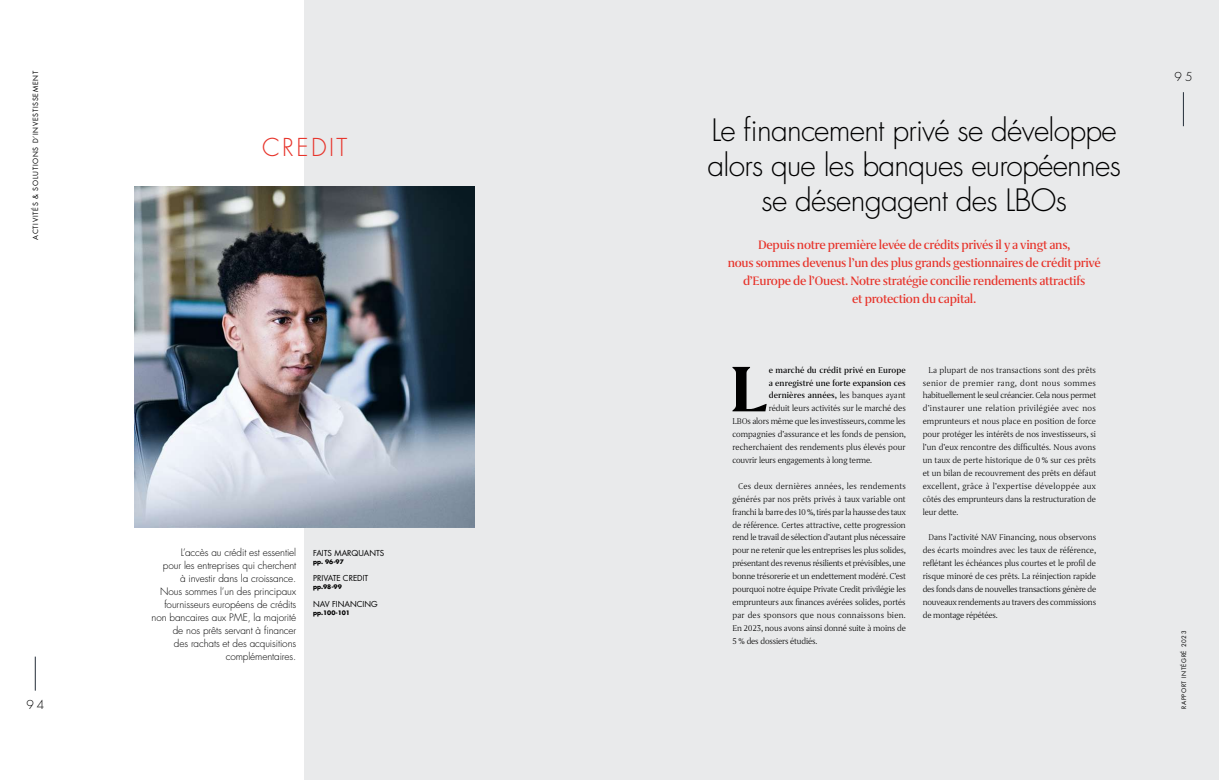
<style>
.page{position:relative;width:1219px;height:780px;background:#fff}
.page>*{position:absolute;margin:0;border:0;box-sizing:border-box;transform-origin:0 0}
.t1{font:700 74px "Grifo S";color:#000}
.t2{font:300 30px/35px "Futura LT Pro";letter-spacing:-.025em;color:#000;text-align:center}
.t3{font:300 24px "Futura LT Pro";letter-spacing:.1em;color:#e7332a}
.t4{font:500 14px/18px "Grifo S";letter-spacing:-.02em;color:#e7332a;text-align:center}
.t5{font:300 12px "Futura LT Pro";color:#000}
.t6{font:300 10px/13px "Futura LT Pro";letter-spacing:-.01em;color:#000;text-align:right}
.t7{font:300 9.5px/12.9px "Grifo S";letter-spacing:-.01em;color:#000;text-align:justify}
.t8{font:500 9.5px "Grifo S";letter-spacing:.005em;color:#000}
.t9{font:8px "Futura LT Pro";color:#000}
.t10{font:7px "Futura LT Pro";letter-spacing:.1em;color:#000}
.t11{font:700 6px "Futura LT Pro";letter-spacing:-.01em;color:#000}
.t12{font:6px "Futura LT Pro";letter-spacing:.1em;color:#000}
.s1{font-weight:300}
</style>
<div class="page">
<div style="left:305px;top:0;width:914px;height:780px;background:#e9eaeb"></div>
<img style="left:135px;top:187px;width:340px;height:340px">
<hr style="left:35px;top:656px;width:1px;height:34px;background:#232c37">
<hr style="left:1183px;top:92px;width:1px;height:34px;background:#232c37">
<p class="t10" style="left:31px;top:240px;width:170px;rotate:-90deg">ACTIVITÉS &amp; SOLUTIONS D’INVESTISSEMENT</p>
<h3 class="t3" style="left:262px;top:131px;width:87px">CREDIT</h3>
<p class="t5" style="left:26px;top:696px;width:19px">94</p>
<p class="t6" style="left:152px;top:545px;width:146px">L’accès au crédit est essentiel<br>pour les entreprises qui cherchent<br>à investir dans la croissance.<br>Nous sommes l’un des principaux fournisseurs européens de crédits non bancaires aux PME, la majorité de nos prêts servant à financer<br>des rachats et des acquisitions complémentaires.</p>
<p class="t9" style="left:313px;top:547px;width:73px">FAITS MARQUANTS</p>
<p class="t11" style="left:313px;top:557px;width:32px">pp. 96-97</p>
<p class="t9" style="left:313px;top:573px;width:57px">PRIVATE CREDIT</p>
<p class="t11" style="left:313px;top:582px;width:30px">pp.98-99</p>
<p class="t9" style="left:313px;top:598px;width:66px">NAV FINANCING</p>
<p class="t11" style="left:313px;top:608px;width:38px">pp.100-101</p>
<h2 class="t2" style="left:707px;top:113px;width:415px">Le financement privé se développe alors que les banques européennes se désengagent des LBOs</h2>
<h3 class="t4" style="left:728px;top:235px;width:375px">Depuis notre première levée de crédits privés il y a vingt ans,<br>nous sommes devenus l’un des plus grands gestionnaires de crédit privé d’Europe de l’Ouest. Notre stratégie concilie rendements attractifs<br>et protection du capital.</h3>
<h1 class="t1" style="left:730px;top:348px;width:39px">L</h1>
<p class="t8" style="left:769px;top:364px;width:139px">e marché du crédit privé en Europe</p>
<p class="t8" style="left:769px;top:377px;width:138px">a enregistré une forte expansion ces</p>
<p class="t8" style="left:769px;top:390px;width:138px">dernières années, <span class="s1">les banques ayant</span></p>
<p class="t7" style="left:769px;top:402px;width:138px">réduit leurs activités sur le marché des</p>
<p class="t7" style="left:732px;top:415px;width:175px">LBOs alors même que les investisseurs, comme les</p>
<p class="t7" style="left:732px;top:427px;width:175px">compagnies d’assurance et les fonds de pension,</p>
<p class="t7" style="left:732px;top:440px;width:175px">recherchaient des rendements plus élevés pour</p>
<p class="t7" style="left:732px;top:453px;width:141px">couvrir leurs engagements à long terme.</p>
<p class="t7" style="left:732px;top:479px;width:175px;text-indent:6px">Ces deux dernières années, les rendements générés par nos prêts privés à taux variable ont franchi la barre des 10%, tirés par la hausse des taux de référence. Certes attractive, cette progression rend le travail de sélection d’autant plus nécessaire pour ne retenir que les entreprises les plus solides, présentant des revenus résilients et prévisibles, une bonne trésorerie et un endettement modéré. C’est pourquoi notre équipe Private Credit privilégie les emprunteurs aux finances avérées solides, portés par des sponsors que nous connaissons bien.<br>En 2023, nous avons ainsi donné suite à moins de 5 % des dossiers étudiés.</p>
<p class="t7" style="left:923px;top:363px;width:175px;text-indent:6px">La plupart de nos transactions sont des prêts senior de premier rang, dont nous sommes habituellement le seul créancier. Cela nous permet d’instaurer une relation privilégiée avec nos emprunteurs et nous place en position de force pour protéger les intérêts de nos investisseurs, si l’un d’eux rencontre des difficultés. Nous avons un taux de perte historique de 0% sur ces prêts et un bilan de recouvrement des prêts en défaut excellent, grâce à l’expertise développée aux côtés des emprunteurs dans la restructuration de leur dette.</p>
<p class="t7" style="left:923px;top:531px;width:175px;text-indent:6px">Dans l’activité NAV Financing, nous observons des écarts moindres avec les taux de référence, reflétant les échéances plus courtes et le profil de risque minoré de ces prêts. La réinjection rapide des fonds dans de nouvelles transactions génère de nouveaux rendements au travers des commissions de montage répétées.</p>
<p class="t5" style="left:1175px;top:69px;width:19px">95</p>
<p class="t12" style="left:1180px;top:709px;width:80px;rotate:-90deg">RAPPORT INTÉGRÉ 2023</p>
</div>
